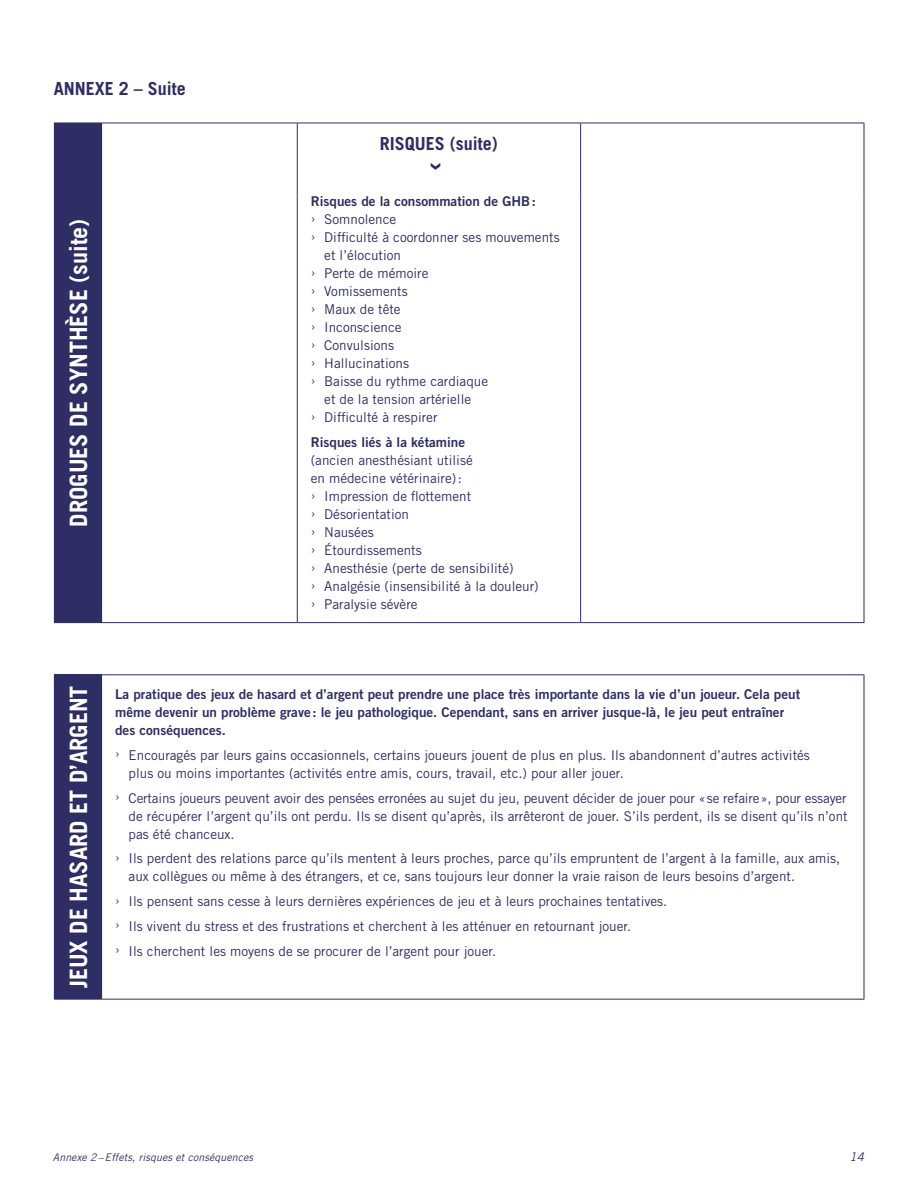
<style>
.page{position:relative;width:918px;height:1188px;background:#fff}
.page>*{position:absolute;margin:0;border:0;box-sizing:border-box;transform-origin:0 0}
.t1{font:700 30px "Trade Gothic";color:#2e2d64}
.t2{font:700 24px "Trade Gothic";color:#fff}
.t3{font:700 18px "Trade Gothic";color:#2e2d64}
.t4{font:13.5px/18px "Trade Gothic";color:#2e2d64}
.t5{font:13.5px/18px "Trade Gothic Bold Two";color:#2e2d64}
.t6{font:italic 12px "Trade Gothic";color:#2e2d64}
.t7{font:italic 10.5px "Trade Gothic";letter-spacing:.01em;color:#2e2d64}
</style>
<div class="page">
<div style="left:54px;top:123px;width:48px;height:500px;background:#2e2d64"></div>
<hr style="left:102px;top:123px;width:195px;height:1px;background:#2e2d64">
<hr style="left:297px;top:123px;width:284px;height:1px;background:#2e2d64">
<hr style="left:297px;top:123px;width:1px;height:72px;background:#2e2d64">
<hr style="left:581px;top:123px;width:283px;height:1px;background:#2e2d64">
<hr style="left:580px;top:123px;width:1px;height:72px;background:#2e2d64">
<hr style="left:864px;top:123px;width:1px;height:72px;background:#2e2d64">
<hr style="left:297px;top:195px;width:1px;height:427px;background:#2e2d64">
<hr style="left:580px;top:195px;width:1px;height:427px;background:#2e2d64">
<hr style="left:864px;top:195px;width:1px;height:427px;background:#2e2d64">
<hr style="left:102px;top:622px;width:195px;height:1px;background:#2e2d64">
<hr style="left:297px;top:622px;width:284px;height:1px;background:#2e2d64">
<hr style="left:581px;top:622px;width:283px;height:1px;background:#2e2d64">
<div style="left:54px;top:675px;width:48px;height:324px;background:#2e2d64"></div>
<hr style="left:102px;top:674px;width:762px;height:1px;background:#2e2d64">
<hr style="left:864px;top:675px;width:1px;height:324px;background:#2e2d64">
<hr style="left:102px;top:999px;width:762px;height:1px;background:#2e2d64">
<hr style="left:54px;top:674px;width:48px;height:1px;background:#2e2d64">
<hr style="left:54px;top:999px;width:48px;height:1px;background:#2e2d64">
<h3 class="t3" style="left:54px;top:77px;width:134px">ANNEXE 2 – Suite</h3>
<h2 class="t2" style="left:64px;top:527px;width:310px;rotate:-90deg">DROGUES DE SYNTHÈSE (suite)</h2>
<h3 class="t3" style="left:380px;top:133px;width:120px">RISQUES (suite)</h3>
<h1 class="t1" style="left:457px;top:161px;width:11px;rotate:90deg">›</h1>
<p class="t5" style="left:311px;top:192px;width:227px">Risques de la consommation de GHB:</p>
<p class="t4" style="left:311px;top:210px;width:87px">› Somnolence</p>
<p class="t4" style="left:311px;top:228px;width:250px">› Difficulté à coordonner ses mouvements</p>
<p class="t4" style="left:324px;top:246px;width:78px">et l’élocution</p>
<p class="t4" style="left:311px;top:264px;width:119px">› Perte de mémoire</p>
<p class="t4" style="left:311px;top:282px;width:98px">› Vomissements</p>
<p class="t4" style="left:311px;top:300px;width:91px">› Maux de tête</p>
<p class="t4" style="left:311px;top:318px;width:92px">› Inconscience</p>
<p class="t4" style="left:311px;top:336px;width:85px">› Convulsions</p>
<p class="t4" style="left:311px;top:354px;width:100px">› Hallucinations</p>
<p class="t4" style="left:311px;top:372px;width:179px">› Baisse du rythme cardiaque</p>
<p class="t4" style="left:324px;top:390px;width:148px">et de la tension artérielle</p>
<p class="t4" style="left:311px;top:408px;width:128px">› Difficulté à respirer</p>
<p class="t5" style="left:311px;top:433px;width:156px">Risques liés à la kétamine</p>
<p class="t4" style="left:311px;top:451px;width:230px">(ancien anesthésiant utilisé<br>en médecine vétérinaire):<br>› Impression de flottement<br>› Désorientation<br>› Nausées<br>› Étourdissements<br>› Anesthésie (perte de sensibilité)<br>› Analgésie (insensibilité à la douleur) › Paralysie sévère</p>
<h2 class="t2" style="left:64px;top:988px;width:304px;rotate:-90deg">JEUX DE HASARD ET D’ARGENT</h2>
<p class="t5" style="left:115px;top:685px;width:687px">La pratique des jeux de hasard et d’argent peut prendre une place très importante dans la vie d’un joueur. Cela peut même devenir un problème grave: le jeu pathologique. Cependant, sans en arriver jusque-là, le jeu peut entraîner des conséquences.</p>
<p class="t4" style="left:129px;top:746px;width:683px;text-indent:-14px">› Encouragés par leurs gains occasionnels, certains joueurs jouent de plus en plus. Ils abandonnent d’autres activités plus ou moins importantes (activités entre amis, cours, travail, etc.) pour aller jouer.</p>
<p class="t4" style="left:129px;top:789px;width:721px;text-align:justify;text-indent:-14px">› Certains joueurs peuvent avoir des pensées erronées au sujet du jeu, peuvent décider de jouer pour «se refaire», pour essayer de récupérer l’argent qu’ils ont perdu. Ils se disent qu’après, ils arrêteront de jouer. S’ils perdent, ils se disent qu’ils n’ont pas été chanceux.</p>
<p class="t4" style="left:129px;top:849px;width:713px;text-indent:-14px">› Ils perdent des relations parce qu’ils mentent à leurs proches, parce qu’ils empruntent de l’argent à la famille, aux amis, aux collègues ou même à des étrangers, et ce, sans toujours leur donner la vraie raison de leurs besoins d’argent.</p>
<p class="t4" style="left:115px;top:889px;width:554px;line-height:24.8px">› Ils pensent sans cesse à leurs dernières expériences de jeu et à leurs prochaines tentatives. › Ils vivent du stress et des frustrations et cherchent à les atténuer en retournant jouer.<br>› Ils cherchent les moyens de se procurer de l’argent pour jouer.</p>
<p class="t7" style="left:53px;top:1151px;width:202px">Annexe 2–Effets, risques et conséquences</p>
<p class="t6" style="left:849px;top:1149px;width:16px">14</p>
</div>
